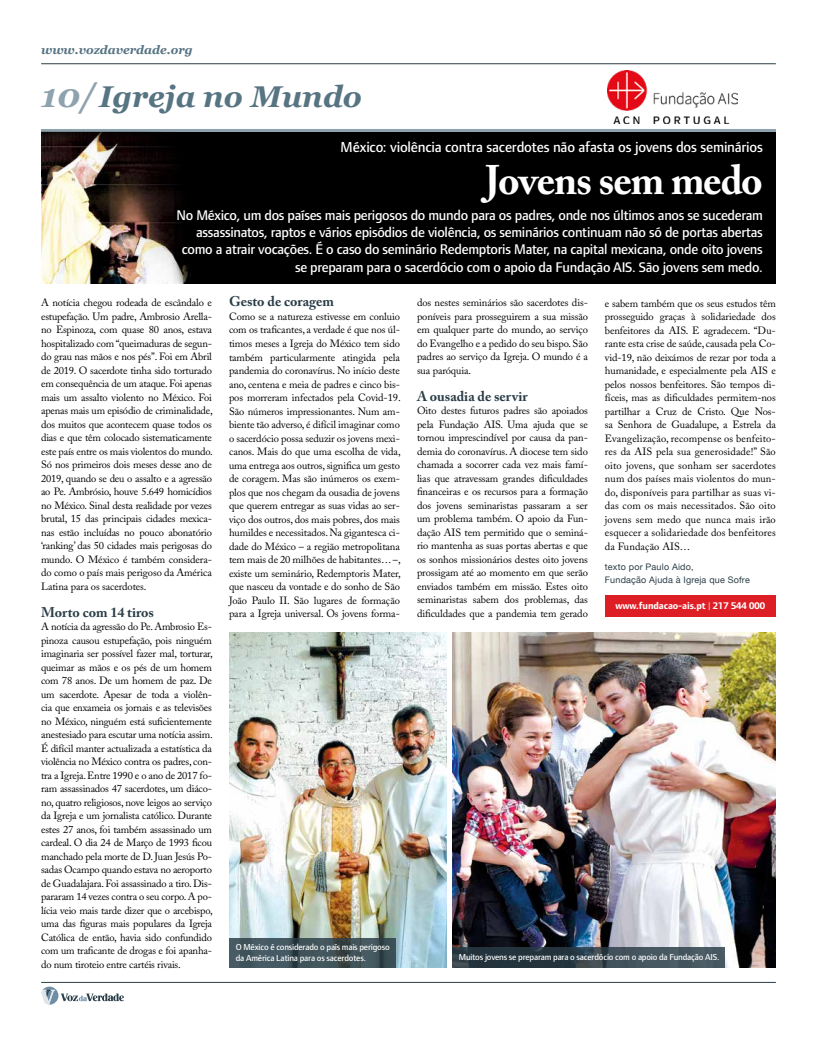
<style>
.page{position:relative;width:817px;height:1049px;background:#fff}
.page>*{position:absolute;margin:0;border:0;box-sizing:border-box;transform-origin:0 0}
.t1{font:700 41px "Adobe Caslon Pro";letter-spacing:-.03em;color:#fff}
.t2{font:italic 700 30px "Georgia";color:#577483}
.t3{font:500 15px "Foundry Form Sans";letter-spacing:-.015em;color:#fff}
.t4{font:500 14.5px/17.4px "Foundry Form Sans";letter-spacing:-.02em;color:#fff;text-align:right}
.t5{font:700 14px "Adobe Caslon Pro";color:#2a3d47}
.t6{font:italic 700 12px "Georgia";color:#577483}
.t7{font:10.5px/13.5px "Adobe Caslon Pro";letter-spacing:-.01em;color:#000;text-align:justify}
.t8{font:700 10px "Foundry Form Sans";letter-spacing:-.01em;color:#fff}
.t9{font:500 9px/11px "Foundry Form Sans";letter-spacing:-.02em;color:#fff}
.t10{font:9px/13.5px "Helvetica Neue";letter-spacing:.02em;color:#2a3d47}
.s1{font-size:33px;color:#8ea3ae}
.s2{font-weight:400}
</style>
<div class="page">
<hr style="left:41px;top:64px;width:734px;height:1px;background:#2a3d47">
<hr style="left:41px;top:982px;width:734px;height:1px;background:#2a3d47">
<svg style="left:41px;top:986px;width:83px;height:19px"></svg>
<hr style="left:41px;top:129px;width:734px;height:3px;background:#8ea3ae">
<img style="left:607px;top:71px;width:130px;height:53px">
<div style="left:41px;top:132px;width:734px;height:151px;background:#000"></div>
<img style="left:41px;top:132px;width:147px;height:151px">
<img style="left:229px;top:633px;width:217px;height:335px">
<img style="left:452px;top:633px;width:323px;height:335px">
<div style="left:604px;top:595px;width:171px;height:22px;background:#de1e25"></div>
<svg style="left:229px;top:938px;width:166px;height:30px;background:#3f5259"></svg>
<svg style="left:452px;top:947px;width:273px;height:21px;background:#36454f"></svg>
<p class="t6" style="left:41px;top:41px;width:153px">www.vozdaverdade.org</p>
<h2 class="t2" style="left:41px;top:74px;width:322px"><span class="s1">10/</span>Igreja no Mundo</h2>
<h3 class="t3" style="left:340px;top:139px;width:423px">México: violência contra sacerdotes não afasta os jovens dos seminários</h3>
<h1 class="t1" style="left:485px;top:156px;width:279px">Jovens sem medo</h1>
<p class="t4" style="left:176px;top:206px;width:587px">No México, um dos países mais perigosos do mundo para os padres, onde nos últimos anos se sucederam assassinatos, raptos e vários episódios de violência, os seminários continuam não só de portas abertas como a atrair vocações. É o caso do seminário Redemptoris Mater, na capital mexicana, onde oito jovens se preparam para o sacerdócio com o apoio da Fundação AIS. São jovens sem medo.</p>
<p class="t7" style="left:41px;top:296px;width:173px">A notícia chegou rodeada de escândalo e estupefação. Um padre, Ambrosio Arella&shy;no Espinoza, com quase 80 anos, estava hospitalizado com “queimaduras de segun&shy;do grau nas mãos e nos pés”. Foi em Abril de 2019. O sacerdote tinha sido torturado em consequência de um ataque. Foi apenas mais um assalto violento no México. Foi apenas mais um episódio de criminalidade, dos muitos que acontecem quase todos os dias e que têm colocado sistematicamente este país entre os mais violentos do mundo.<br>Só nos primeiros dois meses desse ano de 2019, quando se deu o assalto e a agressão ao Pe. Ambrósio, houve 5.649 homicídios no México. Sinal desta realidade por vezes brutal, 15 das principais cidades mexica&shy;nas estão incluídas no pouco abonatório ‘ranking’ das 50 cidades mais perigosas do mundo. O México é também considera&shy;do como o país mais perigoso da América Latina para os sacerdotes.</p>
<h3 class="t5" style="left:41px;top:604px;width:114px">Morto com 14 tiros</h3>
<p class="t7" style="left:41px;top:620px;width:173px">A notícia da agressão do Pe. Ambrosio Es&shy;pinoza causou estupefação, pois ninguém imaginaria ser possível fazer mal, torturar, queimar as mãos e os pés de um homem com 78 anos. De um homem de paz. De um sacerdote. Apesar de toda a violên&shy;cia que enxameia os jornais e as televisões no México, ninguém está suficientemente anestesiado para escutar uma notícia assim.<br>É difícil manter actualizada a estatística da violência no México contra os padres, con&shy;tra a Igreja. Entre 1990 e o ano de 2017 fo&shy;ram assassinados 47 sacerdotes, um diáco&shy;no, quatro religiosos, nove leigos ao serviço da Igreja e um jornalista católico. Durante estes 27 anos, foi também assassinado um cardeal. O dia 24 de Março de 1993 ficou manchado pela morte de D. Juan Jesús Po&shy;sadas Ocampo quando estava no aeroporto de Guadalajara. Foi assassinado a tiro. Dis&shy;pararam 14 vezes contra o seu corpo. A po&shy;lícia veio mais tarde dizer que o arcebispo, uma das figuras mais populares da Igreja Católica de então, havia sido confundido com um traficante de drogas e foi apanha&shy;do num tiroteio entre cartéis rivais.</p>
<h3 class="t5" style="left:229px;top:293px;width:106px">Gesto de coragem</h3>
<p class="t7" style="left:229px;top:310px;width:173px">Como se a natureza estivesse em conluio com os traficantes, a verdade é que nos úl&shy;timos meses a Igreja do México tem sido também particularmente atingida pela pandemia do coronavírus. No início deste ano, centena e meia de padres e cinco bis&shy;pos morreram infectados pela Covid-19.<br>São números impressionantes. Num am&shy;biente tão adverso, é difícil imaginar como o sacerdócio possa seduzir os jovens mexi&shy;canos. Mais do que uma escolha de vida, uma entrega aos outros, significa um gesto de coragem. Mas são inúmeros os exem&shy;plos que nos chegam da ousadia de jovens que querem entregar as suas vidas ao ser&shy;viço dos outros, dos mais pobres, dos mais humildes e necessitados. Na gigantesca ci&shy;dade do México – a região metropolitana tem mais de 20 milhões de habitantes… –, existe um seminário, Redemptoris Mater, que nasceu da vontade e do sonho de São João Paulo II. São lugares de formação para a Igreja universal. Os jovens forma-</p>
<p class="t7" style="left:417px;top:296px;width:172px">dos nestes seminários são sacerdotes dis&shy;poníveis para prosseguirem a sua missão em qualquer parte do mundo, ao serviço do Evangelho e a pedido do seu bispo. São padres ao serviço da Igreja. O mundo é a sua paróquia.</p>
<h3 class="t5" style="left:417px;top:388px;width:112px">A ousadia de servir</h3>
<p class="t7" style="left:417px;top:404px;width:172px">Oito destes futuros padres são apoiados pela Fundação AIS. Uma ajuda que se tornou imprescindível por causa da pan&shy;demia do coronavírus. A diocese tem sido chamada a socorrer cada vez mais famí&shy;lias que atravessam grandes dificuldades financeiras e os recursos para a formação dos jovens seminaristas passaram a ser um problema também. O apoio da Fun&shy;dação AIS tem permitido que o seminá&shy;rio mantenha as suas portas abertas e que os sonhos missionários destes oito jovens prossigam até ao momento em que serão enviados também em missão. Estes oito seminaristas sabem dos problemas, das dificuldades que a pandemia tem gerado</p>
<p class="t7" style="left:604px;top:296px;width:172px">e sabem também que os seus estudos têm prosseguido graças à solidariedade dos benfeitores da AIS. E agradecem. “Du&shy;rante esta crise de saúde, causada pela Co&shy;vid-19, não deixámos de rezar por toda a humanidade, e especialmente pela AIS e pelos nossos benfeitores. São tempos di&shy;fíceis, mas as dificuldades permitem-nos partilhar a Cruz de Cristo. Que Nos&shy;sa Senhora de Guadalupe, a Estrela da Evangelização, recompense os benfeito&shy;res da AIS pela sua generosidade!” São oito jovens, que sonham ser sacerdotes num dos países mais violentos do mun&shy;do, disponíveis para partilhar as suas vi&shy;das com os mais necessitados. São oito jovens sem medo que nunca mais irão esquecer a solidariedade dos benfeitores da Fundação AIS…</p>
<p class="t10" style="left:604px;top:560px;width:146px">texto por Paulo Aido,<br>Fundação Ajuda à Igreja que Sofre</p>
<p class="t8" style="left:615px;top:600px;width:151px">www.fundacao-ais.pt <span class="s2">|</span> 217 544 000</p>
<p class="t9" style="left:236px;top:941px;width:155px">O México é considerado o país mais perigoso da América Latina para os sacerdotes.</p>
<p class="t9" style="left:458px;top:951px;width:262px">Muitos jovens se preparam para o sacerdócio com o apoio da Fundação AIS.</p>
</div>
